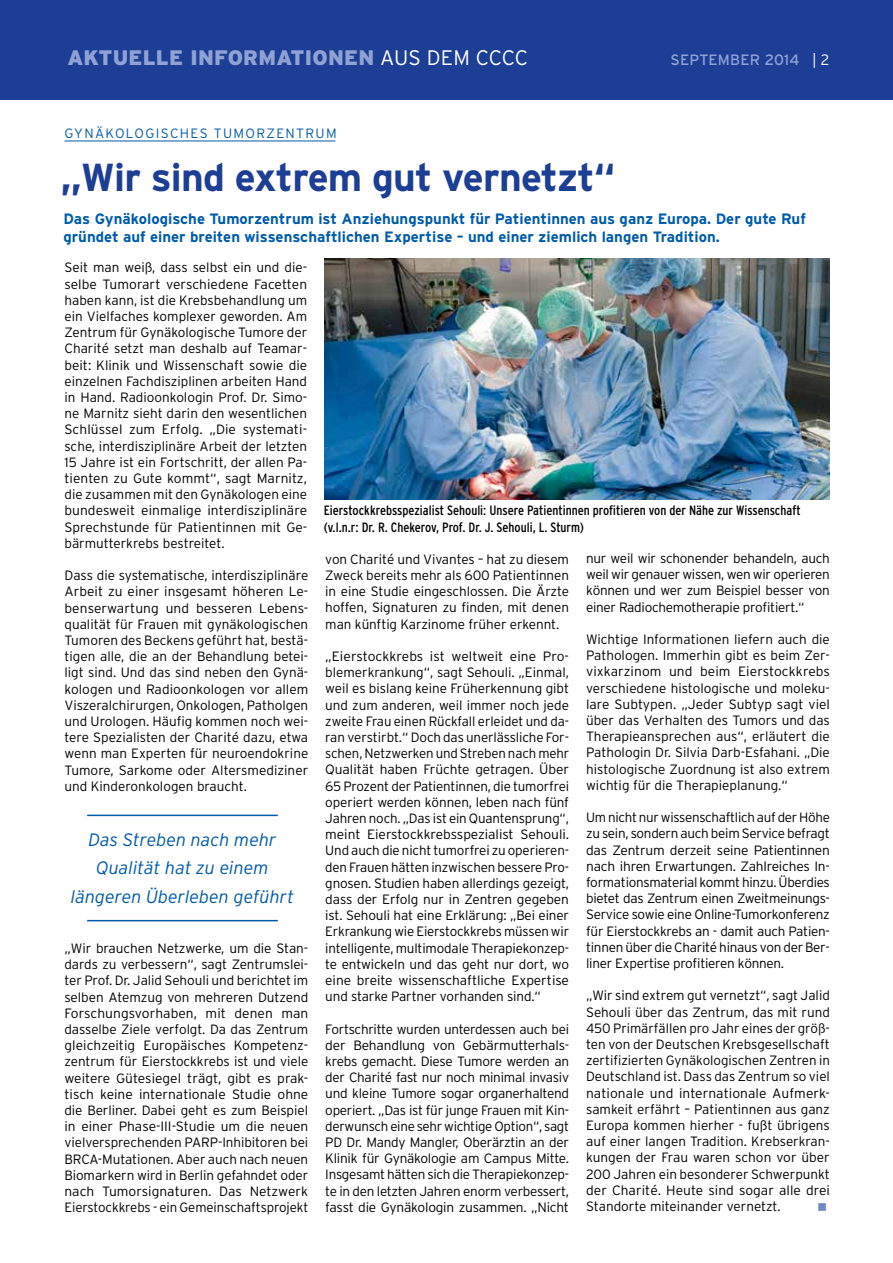
<style>
.page{position:relative;width:893px;height:1263px;background:#fff}
.page>*{position:absolute;margin:0;border:0;box-sizing:border-box;transform-origin:0 0}
.t1{font:700 39px "Interstate";letter-spacing:-.02em;color:#1c3e94}
.t2{font:900 21px "Interstate";letter-spacing:.01em;color:#8fa2d3}
.t3{font:italic 300 18px/28.5px "Interstate";color:#005baa;text-align:center}
.t4{font:700 15px/18px "Interstate";color:#005baa}
.t5{font:15px "Interstate";letter-spacing:.01em;color:#8fa2d3}
.t6{font:300 13.5px/16.2px "Interstate";letter-spacing:-.005em;color:#000;text-align:justify}
.t7{font:condensed 13.5px/16.2px "Interstate";color:#000}
.t8{font:300 13.5px "Interstate";letter-spacing:.1em;color:#005baa}
.s1{font-weight:300;color:#fff}
</style>
<div class="page">
<div style="left:0;top:0;width:893px;height:100px;background:#1c3e94"></div>
<img style="left:324px;top:259px;width:505px;height:240px">
<hr style="left:87px;top:815px;width:191px;height:1px;background:#005baa">
<hr style="left:87px;top:920px;width:191px;height:1px;background:#005baa">
<hr style="left:64px;top:141px;width:271px;height:1px;background:#005baa">
<h2 class="t2" style="left:67px;top:46px;width:462px">AKTUELLE INFORMATIONEN <span class="s1">aus dem CCCC</span></h2>
<p class="t5" style="left:671px;top:52px;width:160px">SEPTEMBER 2014 <span class="s1">| 2</span></p>
<p class="t8" style="left:64px;top:126px;width:274px">GYNÄKOLOGISCHES TUMORZENTRUM</p>
<h1 class="t1" style="left:61px;top:156px;width:556px">„Wir sind extrem gut vernetzt“</h1>
<p class="t4" style="left:63px;top:209px;width:744px">Das Gynäkologische Tumorzentrum ist Anziehungspunkt für Patientinnen aus ganz Europa. Der gute Ruf gründet auf einer breiten wissenschaftlichen Expertise – und einer ziemlich langen Tradition.</p>
<p class="t6" style="left:64px;top:259px;width:244px">Seit man weiß, dass selbst ein und die&shy;selbe Tumorart verschiedene Facetten haben kann, ist die Krebsbehandlung um ein Vielfaches komplexer geworden. Am Zentrum für Gynäkologische Tumore der Charité setzt man deshalb auf Teamar&shy;beit: Klinik und Wissenschaft sowie die einzelnen Fachdisziplinen arbeiten Hand in Hand. Radioonkologin Prof. Dr. Simo&shy;ne Marnitz sieht darin den wesentlichen Schlüssel zum Erfolg. „Die systemati&shy;sche, interdisziplinäre Arbeit der letzten 15 Jahre ist ein Fortschritt, der allen Pa&shy;tienten zu Gute kommt“, sagt Marnitz, die zusammen mit den Gynäkologen eine bundesweit einmalige interdisziplinäre Sprechstunde für Patientinnen mit Ge&shy;bärmutterkrebs bestreitet.</p>
<p class="t6" style="left:64px;top:567px;width:245px">Dass die systematische, interdisziplinäre Arbeit zu einer insgesamt höheren Le&shy;benserwartung und besseren Lebens&shy;qualität für Frauen mit gynäkologischen Tumoren des Beckens geführt hat, bestä&shy;tigen alle, die an der Behandlung betei&shy;ligt sind. Und das sind neben den Gynä&shy;kologen und Radioonkologen vor allem Viszeralchirurgen, Onkologen, Patholgen und Urologen. Häufig kommen noch wei&shy;tere Spezialisten der Charité dazu, etwa wenn man Experten für neuroendokrine Tumore, Sarkome oder Altersmediziner und Kinderonkologen braucht.</p>
<h3 class="t3" style="left:71px;top:825px;width:225px">Das Streben nach mehr<br>Qualität hat zu einem längeren Überleben geführt</h3>
<p class="t6" style="left:64px;top:940px;width:245px">„Wir brauchen Netzwerke, um die Stan&shy;dards zu verbessern“, sagt Zentrumslei&shy;ter Prof. Dr. Jalid Sehouli und berichtet im selben Atemzug von mehreren Dutzend Forschungsvorhaben, mit denen man dasselbe Ziele verfolgt. Da das Zentrum gleichzeitig Europäisches Kompetenz&shy;zentrum für Eierstockkrebs ist und viele weitere Gütesiegel trägt, gibt es prak&shy;tisch keine internationale Studie ohne die Berliner. Dabei geht es zum Beispiel in einer Phase-III-Studie um die neuen vielversprechenden PARP-Inhibitoren bei BRCA-Mutationen. Aber auch nach neuen Biomarkern wird in Berlin gefahndet oder nach Tumorsignaturen. Das Netzwerk Eierstockkrebs - ein Gemeinschaftsprojekt</p>
<p class="t7" style="left:324px;top:502px;width:478px">Eierstockkrebsspezialist Sehouli: Unsere Patientinnen profitieren von der Nähe zur Wissenschaft (v.l.n.r: Dr. R. Chekerov, Prof. Dr. J. Sehouli, L. Sturm)</p>
<p class="t6" style="left:325px;top:551px;width:245px">von Charité und Vivantes – hat zu diesem Zweck bereits mehr als 600 Patientinnen in eine Studie eingeschlossen. Die Ärzte hoffen, Signaturen zu finden, mit denen man künftig Karzinome früher erkennt.</p>
<p class="t6" style="left:325px;top:648px;width:245px">„Eierstockkrebs ist weltweit eine Pro&shy;blemerkrankung“, sagt Sehouli. „Einmal, weil es bislang keine Früherkennung gibt und zum anderen, weil immer noch jede zweite Frau einen Rückfall erleidet und da&shy;ran verstirbt.“ Doch das unerlässliche For&shy;schen, Netzwerken und Streben nach mehr Qualität haben Früchte getragen. Ü ber 65 Prozent der Patientinnen, die tumorfrei operiert werden können, leben nach fünf Jahren noch. „Das ist ein Quantensprung“, meint Eierstockkrebsspezialist Sehouli.<br>Und auch die nicht tumorfrei zu operieren&shy;den Frauen hätten inzwischen bessere Pro&shy;gnosen. Studien haben allerdings gezeigt, dass der Erfolg nur in Zentren gegeben ist. Sehouli hat eine Erklärung: „Bei einer Erkrankung wie Eierstockkrebs müssen wir intelligente, multimodale Therapiekonzep&shy;te entwickeln und das geht nur dort, wo eine breite wissenschaftliche Expertise und starke Partner vorhanden sind.“</p>
<p class="t6" style="left:325px;top:1020px;width:245px">Fortschritte wurden unterdessen auch bei der Behandlung von Gebärmutterhals&shy;krebs gemacht. Diese Tumore werden an der Charité fast nur noch minimal invasiv und kleine Tumore sogar organerhaltend operiert. „Das ist für junge Frauen mit Kin&shy;derwunsch eine sehr wichtige Option“, sagt PD Dr. Mandy Mangler, Oberärztin an der Klinik für Gynäkologie am Campus Mitte.<br>Insgesamt hätten sich die Therapiekonzep&shy;te in den letzten Jahren enorm verbessert, fasst die Gynäkologin zusammen. „Nicht</p>
<p class="t6" style="left:586px;top:550px;width:245px">nur weil wir schonender behandeln, auch weil wir genauer wissen, wen wir operieren können und wer zum Beispiel besser von einer Radiochemotherapie profitiert.“</p>
<p class="t6" style="left:586px;top:631px;width:245px">Wichtige Informationen liefern auch die Pathologen. Immerhin gibt es beim Zer&shy;vixkarzinom und beim Eierstockkrebs verschiedene histologische und moleku&shy;lare Subtypen. „Jeder Subtyp sagt viel über das Verhalten des Tumors und das Therapieansprechen aus“, erläutert die Pathologin Dr. Silvia Darb-Esfahani. „Die histologische Zuordnung ist also extrem wichtig für die Therapieplanung.“</p>
<p class="t6" style="left:586px;top:809px;width:245px">Um nicht nur wissenschaftlich auf der Höhe zu sein, sondern auch beim Service befragt das Zentrum derzeit seine Patientinnen nach ihren Erwartungen. Zahlreiches In&shy;formationsmaterial kommt hinzu. Ü berdies bietet das Zentrum einen Zweitmeinungs-Service sowie eine Online-Tumorkonferenz für Eierstockkrebs an - damit auch Patien&shy;tinnen über die Charité hinaus von der Ber&shy;liner Expertise profitieren können.</p>
<p class="t6" style="left:586px;top:987px;width:245px">„Wir sind extrem gut vernetzt“, sagt Jalid Sehouli über das Zentrum, das mit rund 450 Primärfällen pro Jahr eines der größ&shy;ten von der Deutschen Krebsgesellschaft zertifizierten Gynäkologischen Zentren in Deutschland ist. Dass das Zentrum so viel nationale und internationale Aufmerk&shy;samkeit erfährt – Patientinnen aus ganz Europa kommen hierher - fußt übrigens auf einer langen Tradition. Krebserkran&shy;kungen der Frau waren schon vor über 200 Jahren ein besonderer Schwerpunkt der Charité. Heute sind sogar alle drei Standorte miteinander vernetzt.</p>
</div>
